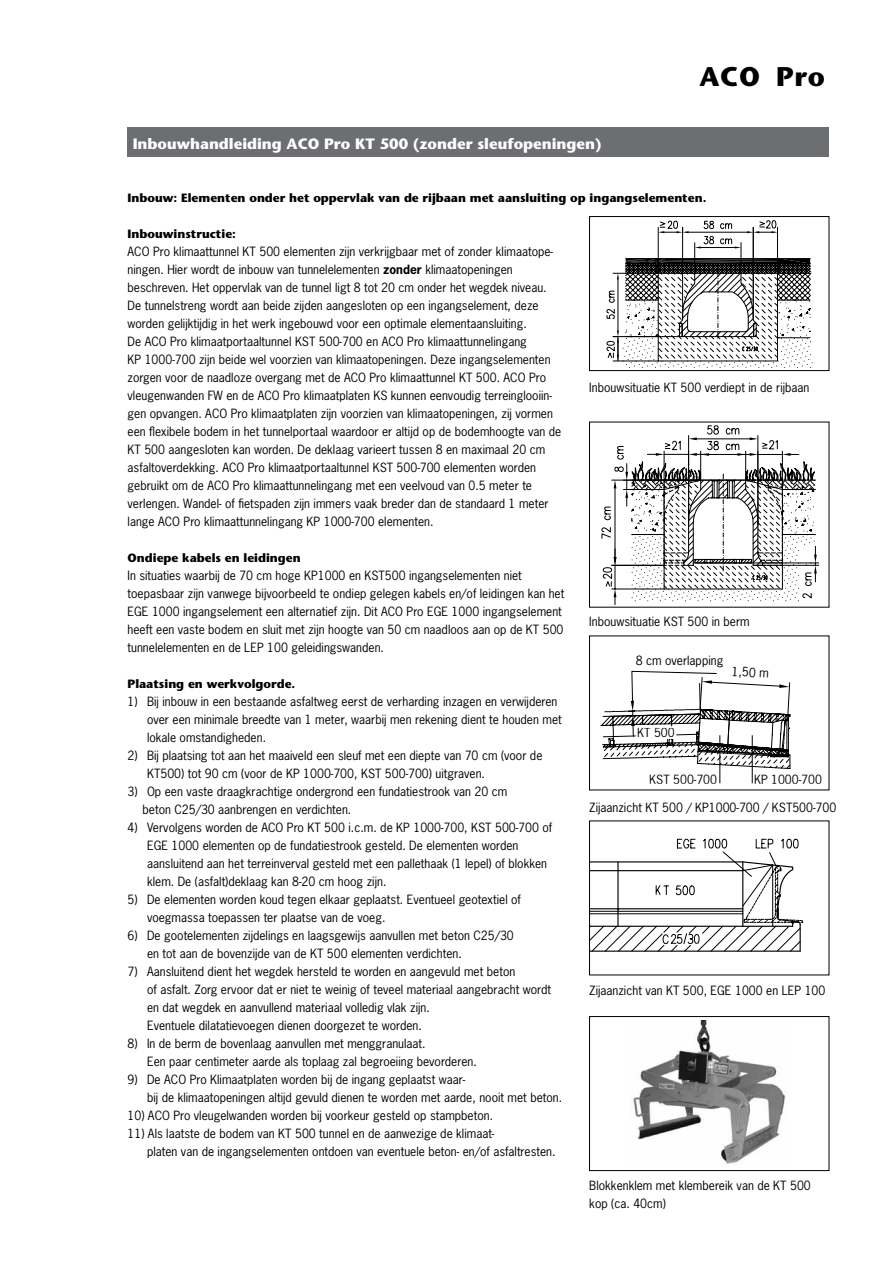
<style>
.page{position:relative;width:893px;height:1263px;background:#fff}
.page>*{position:absolute;margin:0;border:0;box-sizing:border-box;transform-origin:0 0}
.t1{font:700 27px "Stone Sans";letter-spacing:.03em;color:#000}
.t2{font:700 15px "Stone Sans";color:#fff}
.t3{font:12px/18px "News Gothic";color:#000}
.t4{font:700 12px "Stone Sans";color:#000}
.s1{font-weight:700}
</style>
<div class="page">
<div style="left:128px;top:128px;width:701px;height:29px;background:#6d6e71"></div>
<svg style="left:591px;top:838px;width:213px;height:114px"></svg>
<div style="left:589px;top:216px;width:240px;height:155px;border:1px solid #000"></div>
<svg style="left:602px;top:425px;width:217px;height:180px"></svg>
<svg style="left:600px;top:671px;width:190px;height:98px"></svg>
<svg style="left:607px;top:221px;width:205px;height:147px"></svg>
<div style="left:636px;top:727px;width:39px;height:11px;background:#fff"></div>
<hr style="left:752px;top:735px;width:1px;height:48px;background:#000">
<hr style="left:719px;top:735px;width:1px;height:48px;background:#000">
<div style="left:589px;top:1016px;width:240px;height:155px;border:1px solid #000"></div>
<img style="left:633px;top:1020px;width:153px;height:144px">
<p class="t2" style="left:133px;top:134px;width:471px">Inbouwhandleiding ACO Pro KT 500 (zonder sleufopeningen)</p>
<h1 class="t1" style="left:699px;top:59px;width:127px">ACO Pro</h1>
<p class="t4" style="left:128px;top:190px;width:580px">Inbouw: Elementen onder het oppervlak van de rijbaan met aansluiting op ingangselementen.</p>
<p class="t4" style="left:128px;top:226px;width:110px">Inbouwinstructie:</p>
<p class="t3" style="left:128px;top:243px;width:435px">ACO Pro klimaattunnel KT 500 elementen zijn verkrijgbaar met of zonder klimaatope&shy;ningen. Hier wordt de inbouw van tunnelelementen <span class="s1">zonder</span> klimaatopeningen beschreven. Het oppervlak van de tunnel ligt 8 tot 20 cm onder het wegdek niveau.<br>De tunnelstreng wordt aan beide zijden aangesloten op een ingangselement, deze worden gelijktijdig in het werk ingebouwd voor een optimale elementaansluiting.<br>De ACO Pro klimaatportaaltunnel KST 500-700 en ACO Pro klimaattunnelingang<br>KP 1000-700 zijn beide wel voorzien van klimaatopeningen. Deze ingangselementen zorgen voor de naadloze overgang met de ACO Pro klimaattunnel KT 500. ACO Pro vleugenwanden FW en de ACO Pro klimaatplaten KS kunnen eenvoudig terreinglooiin&shy;gen opvangen. ACO Pro klimaatplaten zijn voorzien van klimaatopeningen, zij vormen een flexibele bodem in het tunnelportaal waardoor er altijd op de bodemhoogte van de KT 500 aangesloten kan worden. De deklaag varieert tussen 8 en maximaal 20 cm asfaltoverdekking. ACO Pro klimaatportaaltunnel KST 500-700 elementen worden gebruikt om de ACO Pro klimaattunnelingang met een veelvoud van 0.5 meter te verlengen. Wandel- of fietspaden zijn immers vaak breder dan de standaard 1 meter lange ACO Pro klimaattunnelingang KP 1000-700 elementen.</p>
<p class="t4" style="left:128px;top:550px;width:175px">Ondiepe kabels en leidingen</p>
<p class="t3" style="left:128px;top:567px;width:438px">In situaties waarbij de 70 cm hoge KP1000 en KST500 ingangselementen niet toepasbaar zijn vanwege bijvoorbeeld te ondiep gelegen kabels en/of leidingen kan het EGE 1000 ingangselement een alternatief zijn. Dit ACO Pro EGE 1000 ingangselement heeft een vaste bodem en sluit met zijn hoogte van 50 cm naadloos aan op de KT 500 tunnelelementen en de LEP 100 geleidingswanden.</p>
<p class="t4" style="left:128px;top:676px;width:169px">Plaatsing en werkvolgorde.</p>
<p class="t3" style="left:147px;top:693px;width:416px;text-indent:-20px">1) Bij inbouw in een bestaande asfaltweg eerst de verharding inzagen en verwijderen over een minimale breedte van 1 meter, waarbij men rekening dient te houden met lokale omstandigheden.</p>
<p class="t3" style="left:147px;top:747px;width:397px;text-indent:-20px">2) Bij plaatsing tot aan het maaiveld een sleuf met een diepte van 70 cm (voor de<br>KT500) tot 90 cm (voor de KP 1000-700, KST 500-700) uitgraven.</p>
<p class="t3" style="left:143px;top:783px;width:366px;text-indent:-15px">3) Op een vaste draagkrachtige ondergrond een fundatiestrook van 20 cm beton C25/30 aanbrengen en verdichten.</p>
<p class="t3" style="left:147px;top:819px;width:407px;text-indent:-20px">4) Vervolgens worden de ACO Pro KT 500 i.c.m. de KP 1000-700, KST 500-700 of EGE 1000 elementen op de fundatiestrook gesteld. De elementen worden aansluitend aan het terreinverval gesteld met een pallethaak (1 lepel) of blokken klem. De (asfalt)deklaag kan 8-20 cm hoog zijn.</p>
<p class="t3" style="left:147px;top:891px;width:375px;text-indent:-20px">5) De elementen worden koud tegen elkaar geplaatst. Eventueel geotextiel of voegmassa toepassen ter plaatse van de voeg.</p>
<p class="t3" style="left:147px;top:927px;width:368px;text-indent:-20px">6) De gootelementen zijdelings en laagsgewijs aanvullen met beton C25/30 en tot aan de bovenzijde van de KT 500 elementen verdichten.</p>
<p class="t3" style="left:147px;top:963px;width:405px;text-indent:-20px">7) Aansluitend dient het wegdek hersteld te worden en aangevuld met beton<br>of asfalt. Zorg ervoor dat er niet te weinig of teveel materiaal aangebracht wordt en dat wegdek en aanvullend materiaal volledig vlak zijn.<br>Eventuele dilatatievoegen dienen doorgezet te worden.</p>
<p class="t3" style="left:147px;top:1035px;width:331px;text-indent:-20px">8) In de berm de bovenlaag aanvullen met menggranulaat.<br>Een paar centimeter aarde als toplaag zal begroeiing bevorderen.</p>
<p class="t3" style="left:147px;top:1071px;width:417px;text-indent:-20px">9) De ACO Pro Klimaatplaten worden bij de ingang geplaatst waar-<br>bij de klimaatopeningen altijd gevuld dienen te worden met aarde, nooit met beton.</p>
<p class="t3" style="left:128px;top:1107px;width:367px">10) ACO Pro vleugelwanden worden bij voorkeur gesteld op stampbeton.</p>
<p class="t3" style="left:147px;top:1125px;width:410px;text-indent:-20px">11) Als laatste de bodem van KT 500 tunnel en de aanwezige de klimaat-<br>platen van de ingangselementen ontdoen van eventuele beton- en/of asfaltresten.</p>
<p class="t3" style="left:589px;top:378px;width:222px">Inbouwsituatie KT 500 verdiept in de rijbaan</p>
<p class="t3" style="left:589px;top:612px;width:162px">Inbouwsituatie KST 500 in berm</p>
<p class="t3" style="left:636px;top:651px;width:89px">8 cm overlapping</p>
<p class="t3" style="left:732px;top:662px;width:39px;rotate:3deg">1,50 m</p>
<p class="t3" style="left:637px;top:724px;width:39px">KT 500</p>
<p class="t3" style="left:649px;top:770px;width:69px">KST 500-700</p>
<p class="t3" style="left:754px;top:770px;width:69px">KP 1000-700</p>
<p class="t3" style="left:589px;top:798px;width:248px">Zijaanzicht KT 500 / KP1000-700 / KST500-700</p>
<p class="t3" style="left:589px;top:981px;width:238px">Zijaanzicht van KT 500, EGE 1000 en LEP 100</p>
<p class="t3" style="left:589px;top:1176px;width:223px">Blokkenklem met klembereik van de KT 500 kop (ca. 40cm)</p>
</div>
